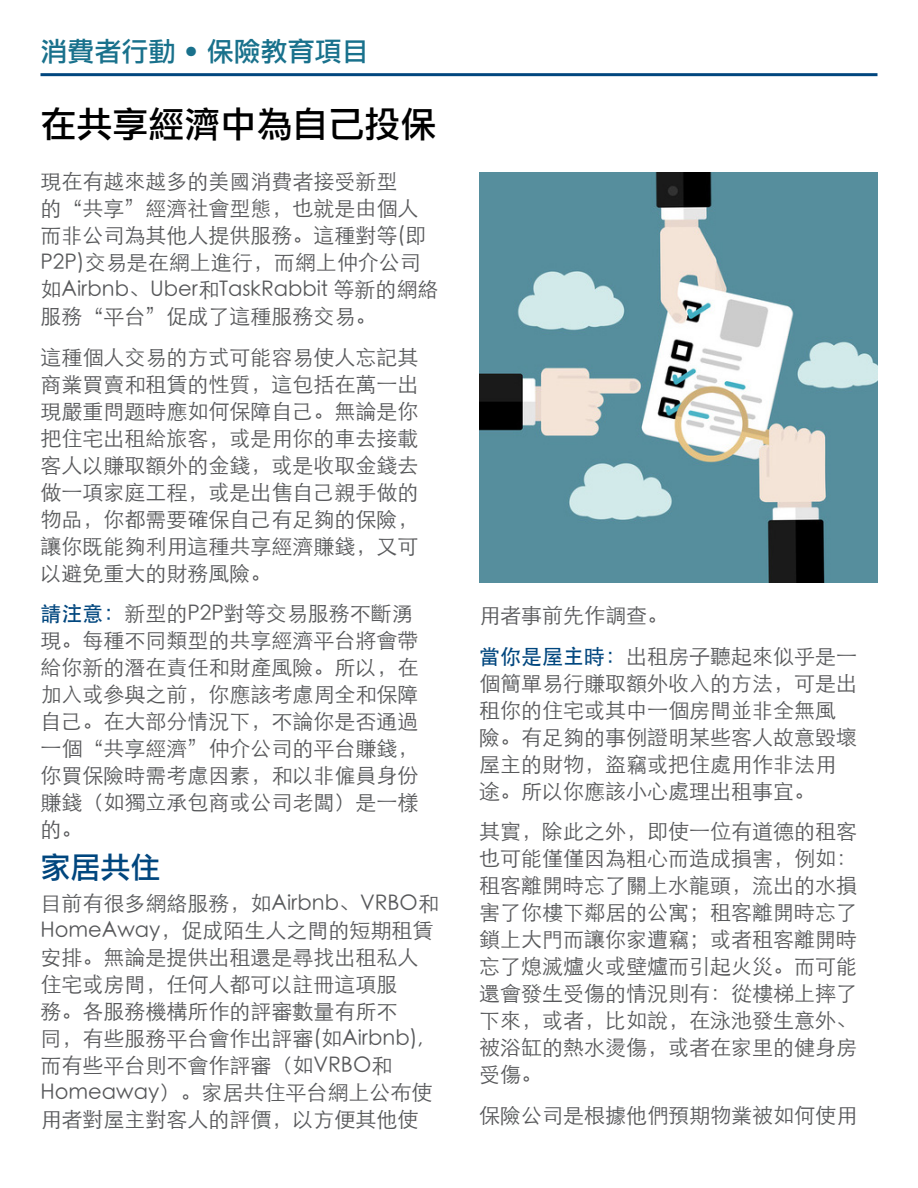
<style>
.page{position:relative;width:918px;height:1188px;background:#fff}
.page>*{position:absolute;margin:0;border:0;box-sizing:border-box;transform-origin:0 0}
.Big_head{font:36px "Li Hei Pro";color:#000}
.Subheads{font:30px "Li Hei Pro";color:#00467e}
.Big_head-2{font:27px "Li Hei Pro";color:#19718c}
.Text{font:300 21px/27px "ST Heiti SC";color:#57585a}
.s1{font-family:"Avenir LT Std";font-weight:900}
.s2{font-weight:500;color:#00467e}
</style>
<div class="page">
<img style="left:479px;top:173px;width:399px;height:410px">
<hr style="left:40px;top:73px;width:838px;height:3px;background:#00467e">
<p class="Big_head-2" style="left:40px;top:38px;width:330px">消費者行動 <span class="s1">•</span> 保險教育項目</p>
<p class="Big_head" style="left:40px;top:106px;width:397px">在共享經濟中為自己投保</p>
<p class="Text" style="left:40px;top:166px;width:399px">現在有越來越多的美國消費者接受新型的“共享”經濟社會型態，也就是由個人而非公司為其他人提供服務。這種對等(即<br>P2P)交易是在網上進行，而網上仲介公司如Airbnb、Uber和TaskRabbit 等新的網絡服務“平台”促成了這種服務交易。</p>
<p class="Text" style="left:40px;top:341px;width:379px;text-align:justify">這種個人交易的方式可能容易使人忘記其商業買賣和租賃的性質，這包括在萬一出現嚴重問题時應如何保障自己。無論是你把住宅出租給旅客，或是用你的車去接載客人以賺取額外的金錢，或是收取金錢去做一項家庭工程，或是出售自己親手做的物品，你都需要確保自己有足夠的保險，讓你既能夠利用這種共享經濟賺錢，又可以避免重大的財務風險。</p>
<p class="Text" style="left:40px;top:598px;width:379px"><span class="s2">請注意：</span>新型的P2P對等交易服務不斷湧現。每種不同類型的共享經濟平台將會帶給你新的潛在責任和財產風險。所以，在加入或參與之前，你應該考慮周全和保障自己。在大部分情況下，不論你是否通過一個“共享經濟”仲介公司的平台賺錢，你買保險時需考慮因素，和以非僱員身份賺錢（如獨立承包商或公司老闆）是一樣的。</p>
<p class="Subheads" style="left:40px;top:852px;width:121px">家居共住</p>
<p class="Text" style="left:40px;top:888px;width:400px">目前有很多網絡服務，如Airbnb、VRBO和<br>HomeAway，促成陌生人之間的短期租賃安排。無論是提供出租還是尋找出租私人住宅或房間，任何人都可以註冊這項服<br>務。各服務機構所作的評審數量有所不<br>同，有些服務平台會作出評審(如Airbnb),而有些平台則不會作評審（如VRBO和<br>Homeaway）。家居共住平台網上公布使用者對屋主對客人的評價，以方便其他使</p>
<p class="Text" style="left:479px;top:600px;width:190px">用者事前先作調查。</p>
<p class="Text" style="left:479px;top:641px;width:379px"><span class="s2">當你是屋主時：</span>出租房子聽起來似乎是一個簡單易行賺取額外收入的方法，可是出租你的住宅或其中一個房間並非全無風險。有足夠的事例證明某些客人故意毀壞屋主的財物，盜竊或把住處用作非法用途。所以你應該小心處理出租事宜。</p>
<p class="Text" style="left:479px;top:816px;width:379px;text-align:justify">其實，除此之外，即使一位有道德的租客也可能僅僅因為粗心而造成損害，例如：租客離開時忘了關上水龍頭，流出的水損害了你樓下鄰居的公寓；租客離開時忘了鎖上大門而讓你家遭竊；或者租客離開時忘了熄滅爐火或壁爐而引起火災。而可能還會發生受傷的情況則有：從樓梯上摔了下來，或者，比如說，在泳池發生意外、被浴缸的熱水燙傷，或者在家里的健身房受傷。</p>
<p class="Text" style="left:479px;top:1100px;width:379px">保險公司是根據他們預期物業被如何使用</p>
</div>
